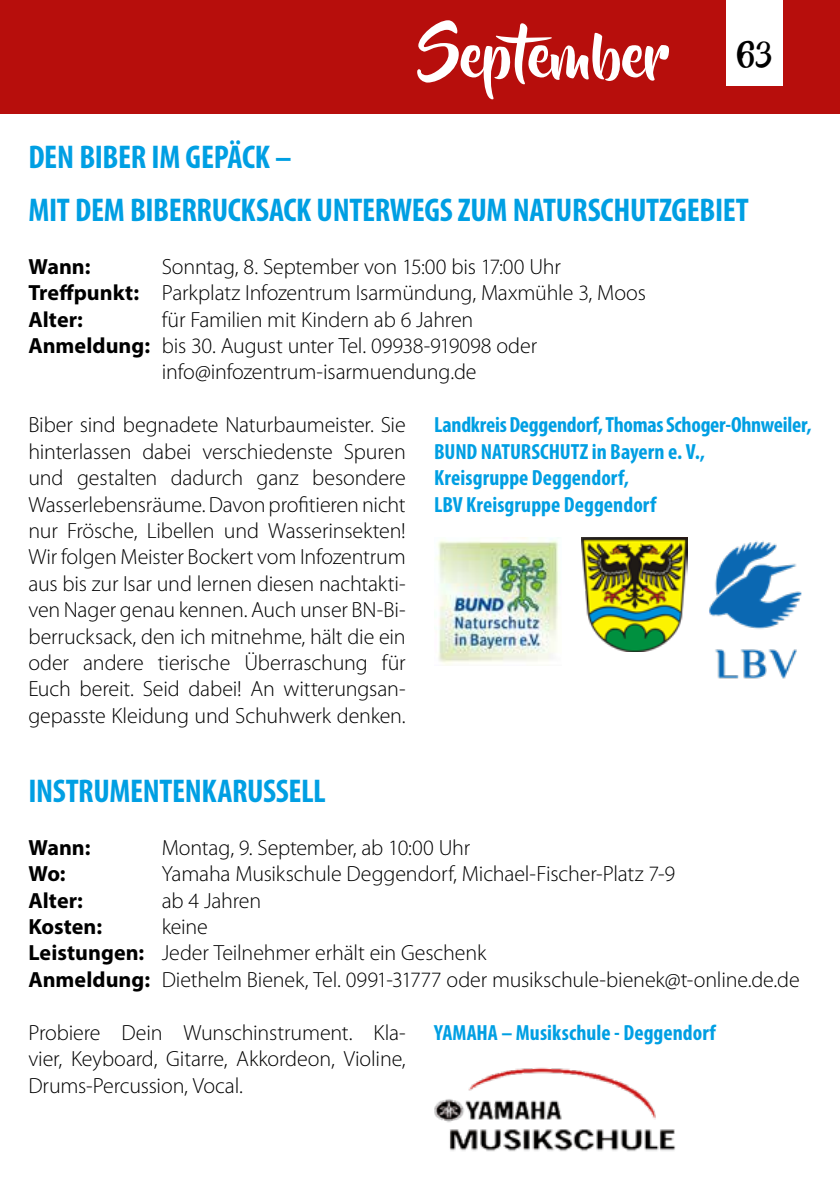
<style>
.page{position:relative;width:840px;height:1191px;background:#fff}
.page>*{position:absolute;margin:0;border:0;box-sizing:border-box;transform-origin:0 0}
.t1{font:60px "Beyond The Mountains";color:#fff}
.t2{font:700 condensed 33px/52.8px "Myriad Pro";letter-spacing:-.01em;color:#009fe3}
.t3{font:300 22px/26.4px "Myriad Pro";letter-spacing:-.01em;color:#000}
.t4{font:700 condensed 22px/26.4px "Myriad Pro";letter-spacing:.005em;color:#009fe3}
.t5{font:700 22px "Myriad Pro";color:#000}
.s1{font-weight:700}
</style>
<div class="page">
<div style="left:0;top:0;width:839px;height:113px;background:#b70e0c"></div>
<div style="left:726px;top:0;width:56px;height:85px;background:#fff"></div>
<img style="left:434px;top:1067px;width:241px;height:84px">
<img style="left:709px;top:541px;width:91px;height:138px">
<img style="left:436px;top:538px;width:123px;height:127px">
<img style="left:581px;top:538px;width:106px;height:113px">
<h1 class="t1" style="left:417px;top:23px;width:356px">September <sup>63</sup></h1>
<h2 class="t2" style="left:28px;top:130px;width:721px">DEN BIBER IM GEPÄCK –<br>MIT DEM BIBERRUCKSACK UNTERWEGS ZUM NATURSCHUTZGEBIET</h2>
<p class="t5" style="left:28px;top:252px;width:64px">Wann:</p>
<p class="t3" style="left:28px;top:253px;width:618px;text-indent:133px">Sonntag, 8. September von 15:00 bis 17:00 Uhr<br><span class="s1">Treffpunkt:</span> Parkplatz Infozentrum Isarmündung, Maxmühle 3, Moos<br><span class="s1">Alter:</span></p>
<p class="t3" style="left:162px;top:306px;width:313px">für Familien mit Kindern ab 6 Jahren</p>
<p class="t3" style="left:28px;top:332px;width:510px"><span class="s1">Anmeldung:</span> bis 30. August unter Tel. 09938-919098 oder</p>
<p class="t3" style="left:162px;top:359px;width:316px">info@infozentrum-isarmuendung.de</p>
<p class="t3" style="left:28px;top:411px;width:379px;text-align:justify">Biber sind begnadete Naturbaumeister. Sie hinterlassen dabei verschiedenste Spuren und gestalten dadurch ganz besondere Wasserlebensräume. Davon profitieren nicht nur Frösche, Libellen und Wasserinsekten!<br>Wir folgen Meister Bockert vom Infozentrum aus bis zur Isar und lernen diesen nachtakti&shy;ven Nager genau kennen. Auch unser BN-Bi&shy;berrucksack, den ich mitnehme, hält die ein oder andere tierische Überraschung für Euch bereit. Seid dabei! An witterungsan&shy;gepasste Kleidung und Schuhwerk denken.</p>
<p class="t4" style="left:434px;top:411px;width:378px">Landkreis Deggendorf, Thomas Schoger-Ohnweiler, BUND NATURSCHUTZ in Bayern e. V.,<br>Kreisgruppe Deggendorf,<br>LBV Kreisgruppe Deggendorf</p>
<h2 class="t2" style="left:28px;top:764px;width:299px">INSTRUMENTENKARUSSELL</h2>
<p class="t5" style="left:28px;top:833px;width:64px">Wann:</p>
<p class="t3" style="left:162px;top:834px;width:310px">Montag, 9. September, ab 10:00 Uhr</p>
<p class="t5" style="left:28px;top:859px;width:39px">Wo:</p>
<p class="t3" style="left:162px;top:860px;width:514px">Yamaha Musikschule Deggendorf, Michael-Fischer-Platz 7-9</p>
<p class="t5" style="left:28px;top:886px;width:56px">Alter:</p>
<p class="t3" style="left:162px;top:887px;width:101px">ab 4 Jahren</p>
<p class="t5" style="left:28px;top:912px;width:75px">Kosten:</p>
<p class="t3" style="left:28px;top:913px;width:772px;text-indent:133px">keine<br><span class="s1">Leistungen:</span> Jeder Teilnehmer erhält ein Geschenk<br><span class="s1">Anmeldung:</span> Diethelm Bienek, Tel. 0991-31777 oder musikschule-bienek@t-online.de.de</p>
<p class="t3" style="left:28px;top:1019px;width:379px;text-align:justify">Probiere Dein Wunschinstrument. Kla&shy;vier, Keyboard, Gitarre, Akkordeon, Violine, Drums-Percussion, Vocal.</p>
<p class="t4" style="left:434px;top:1018px;width:283px">YAMAHA – Musikschule - Deggendorf</p>
</div>
